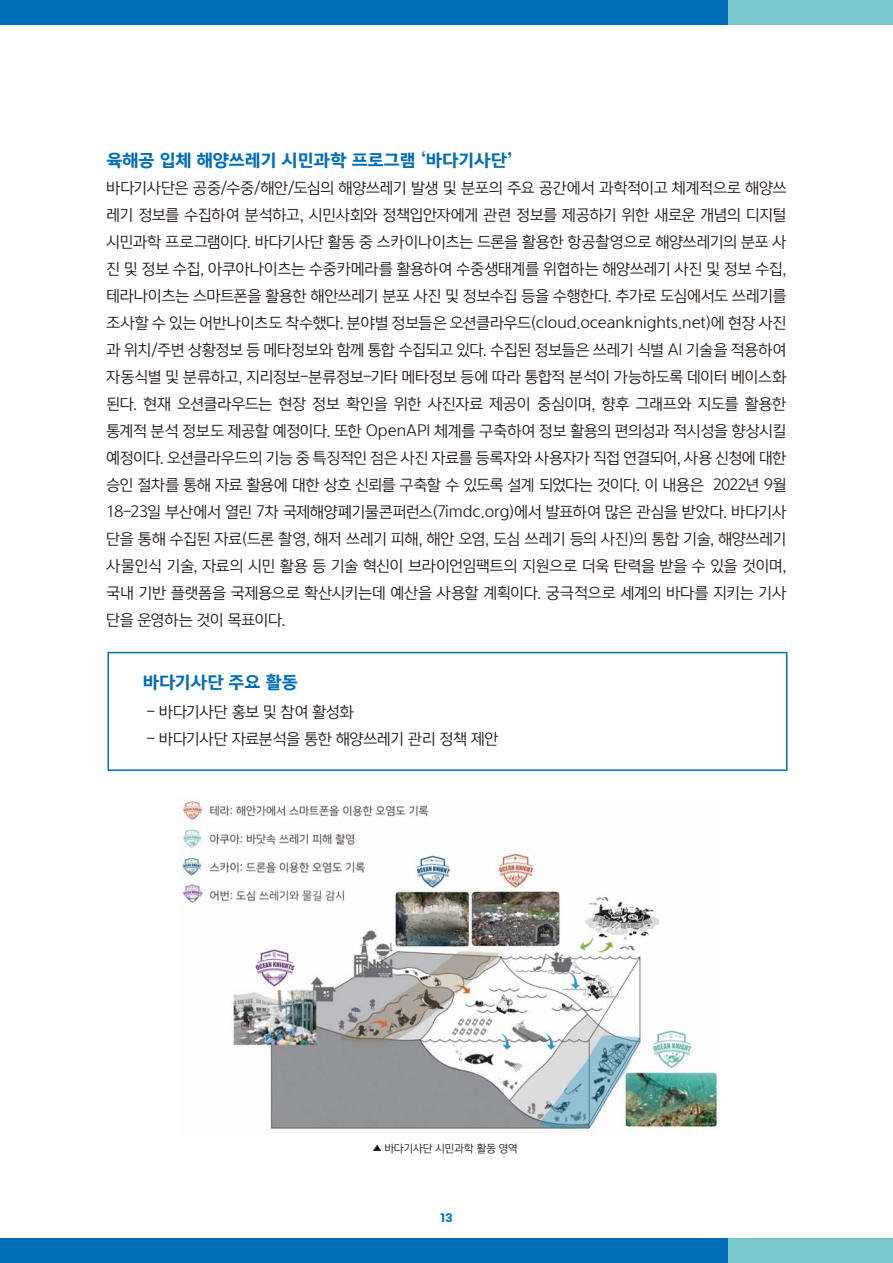
<style>
.page{position:relative;width:893px;height:1263px;background:#fff}
.page>*{position:absolute;margin:0;border:0;box-sizing:border-box;transform-origin:0 0}
.t1{font:16.5px "Yoon Gothic Pro 785";color:#006db9}
.t2{font:15px/27px "Yoon Gothic Pro 745";letter-spacing:-.005em;color:#221815;text-align:justify}
.t3{font:10.5px "Yoon Gothic Pro 745";letter-spacing:-.01em;color:#221815}
.t4{font:700 10.5px "Gmarket Sans";color:#006db9}
</style>
<div class="page">
<svg style="left:107px;top:652px;width:680px;height:119px"></svg>
<img style="left:181px;top:800px;width:537px;height:332px">
<div style="left:329px;top:0;width:564px;height:25px;background:#76c8ca"></div>
<div style="left:0;top:0;width:728px;height:25px;background:#006db9"></div>
<div style="left:329px;top:1238px;width:564px;height:25px;background:#76c8ca"></div>
<div style="left:0;top:1238px;width:728px;height:25px;background:#006db9"></div>
<p class="t1" style="left:107px;top:148px;width:407px">육해공 입체 해양쓰레기 시민과학 프로그램 ‘바다기사단’</p>
<p class="t2" style="left:107px;top:174px;width:682px">바다기사단은 공중/수중/해안/도심의 해양쓰레기 발생 및 분포의 주요 공간에서 과학적이고 체계적으로 해양쓰 레기 정보를 수집하여 분석하고, 시민사회와 정책입안자에게 관련 정보를 제공하기 위한 새로운 개념의 디지털 시민과학 프로그램이다. 바다기사단 활동 중 스카이나이츠는 드론을 활용한 항공촬영으로 해양쓰레기의 분포 사 진 및 정보 수집, 아쿠아나이츠는 수중카메라를 활용하여 수중생태계를 위협하는 해양쓰레기 사진 및 정보 수집, 테라나이츠는 스마트폰을 활용한 해안쓰레기 분포 사진 및 정보수집 등을 수행한다. 추가로 도심에서도 쓰레기를 조사할 수 있는 어반나이츠도 착수했다. 분야별 정보들은 오션클라우드(cloud.oceanknights.net)에 현장 사진 과 위치/주변 상황정보 등 메타정보와 함께 통합 수집되고 있다. 수집된 정보들은 쓰레기 식별 AI 기술을 적용하여 자동식별 및 분류하고, 지리정보-분류정보-기타 메타정보 등에 따라 통합적 분석이 가능하도록 데이터 베이스화 된다. 현재 오션클라우드는 현장 정보 확인을 위한 사진자료 제공이 중심이며, 향후 그래프와 지도를 활용한 통계적 분석 정보도 제공할 예정이다. 또한 OpenAPI 체계를 구축하여 정보 활용의 편의성과 적시성을 향상시킬 예정이다. 오션클라우드의 기능 중 특징적인 점은 사진 자료를 등록자와 사용자가 직접 연결되어, 사용 신청에 대한 승인 절차를 통해 자료 활용에 대한 상호 신뢰를 구축할 수 있도록 설계 되었다는 것이다. 이 내용은 2022년 9월 18-23일 부산에서 열린 7차 국제해양폐기물콘퍼런스(7imdc.org)에서 발표하여 많은 관심을 받았다. 바다기사 단을 통해 수집된 자료(드론 촬영, 해저 쓰레기 피해, 해안 오염, 도심 쓰레기 등의 사진)의 통합 기술, 해양쓰레기 사물인식 기술, 자료의 시민 활용 등 기술 혁신이 브라이언임팩트의 지원으로 더욱 탄력을 받을 수 있을 것이며, 국내 기반 플랫폼을 국제용으로 확산시키는데 예산을 사용할 계획이다. 궁극적으로 세계의 바다를 지키는 기사 단을 운영하는 것이 목표이다.</p>
<p class="t1" style="left:143px;top:670px;width:156px">바다기사단 주요 활동</p>
<p class="t2" style="left:146px;top:698px;width:209px">- 바다기사단 홍보 및 참여 활성화</p>
<p class="t2" style="left:146px;top:725px;width:354px">- 바다기사단 자료분석을 통한 해양쓰레기 관리 정책 제안</p>
<p class="t3" style="left:372px;top:1142px;width:147px">▲ 바다기사단 시민과학 활동 영역</p>
<p class="t4" style="left:440px;top:1212px;width:14px">13</p>
</div>
